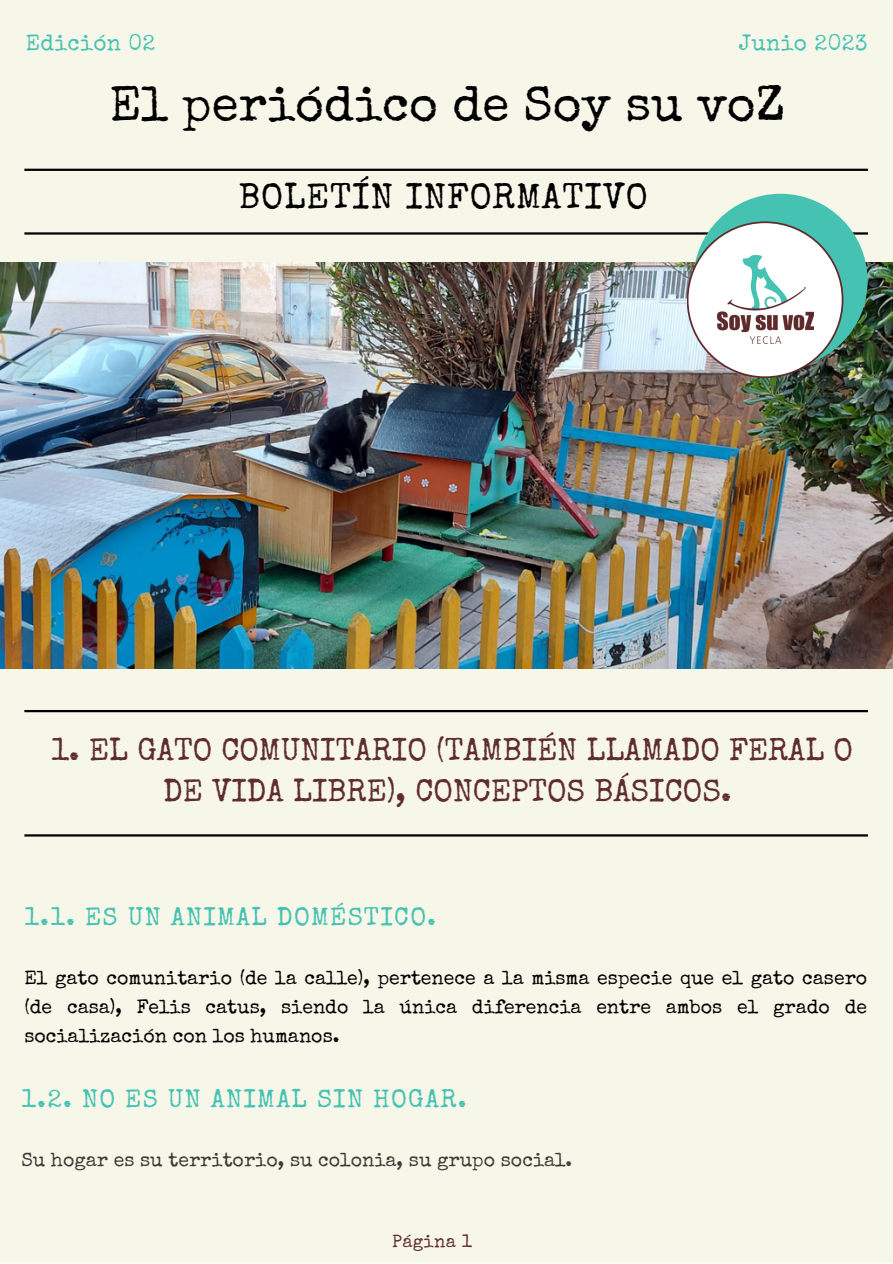
<style>
.page{position:relative;width:893px;height:1264px;background:#fff}
.page>*{position:absolute;margin:0;border:0;box-sizing:border-box;transform-origin:0 0}
.t1{font:49.5px "Special Elite";color:#000}
.t2{font:35.55px "Special Elite";letter-spacing:.025em;color:#000}
.t3{font:31.5px/40.5px "Special Elite";color:#602d2f;text-align:center}
.t4{font:25.5px "Special Elite";letter-spacing:.05em;color:#46c2b2}
.t5{font:22.5px "Special Elite";letter-spacing:.015em;color:#46c2b2}
.t6{font:19.5px/29.2px "Special Elite";color:#000;text-align:justify}
.t7{font:19.5px "Special Elite";color:#403737}
.t8{font:18px "Special Elite";letter-spacing:.015em;color:#602d2f}
</style>
<div class="page">
<div style="left:0;top:0;width:892px;height:1262px;background:#f6f6e9"></div>
<img style="left:0;top:262px;width:892px;height:406px">
<hr style="left:24px;top:834px;width:843px;height:2px;background:#000">
<hr style="left:24px;top:710px;width:843px;height:2px;background:#000">
<hr style="left:24px;top:232px;width:843px;height:2px;background:#000">
<hr style="left:24px;top:169px;width:843px;height:2px;background:#000">
<div style="left:693px;top:194px;width:174px;height:174px;background:#46c2b2;border-radius:50%"></div>
<svg style="left:686px;top:221px;width:157px;height:157px"></svg>
<div style="left:688px;top:223px;width:153px;height:153px;background:#fff;border-radius:50%"></div>
<img style="left:717px;top:255px;width:96px;height:89px">
<p class="t5" style="left:26px;top:35px;width:131px">Edición 02</p>
<p class="t5" style="left:738px;top:35px;width:130px">Junio 2023</p>
<p class="t1" style="left:110px;top:85px;width:676px">El periódico de Soy su voZ</p>
<p class="t2" style="left:239px;top:183px;width:410px">BOLETÍN INFORMATIVO</p>
<p class="t3" style="left:51px;top:733px;width:803px">1. EL GATO COMUNITARIO (TAMBIÉN LLAMADO FERAL O<br>DE VIDA LIBRE), CONCEPTOS BÁSICOS.</p>
<p class="t4" style="left:24px;top:906px;width:413px">1.1. ES UN ANIMAL DOMÉSTICO.</p>
<p class="t6" style="left:24px;top:965px;width:844px">El gato comunitario (de la calle), pertenece a la misma especie que el gato casero (de casa), Felis catus, siendo la única diferencia entre ambos el grado de socialización con los humanos.</p>
<p class="t4" style="left:21px;top:1088px;width:447px">1.2. NO ES UN ANIMAL SIN HOGAR.</p>
<p class="t7" style="left:21px;top:1152px;width:552px">Su hogar es su territorio, su colonia, su grupo social.</p>
<p class="t8" style="left:392px;top:1233px;width:81px">Página 1</p>
</div>
